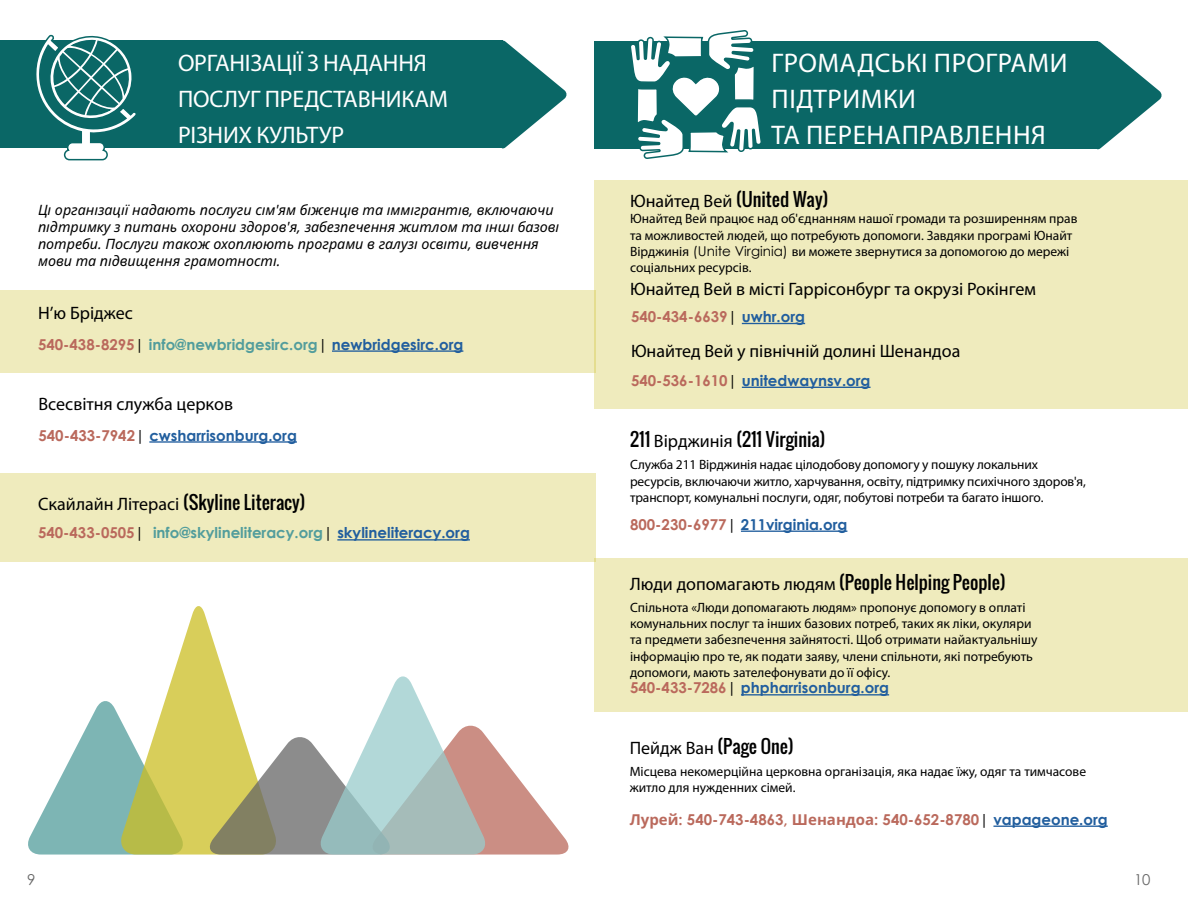
<style>
.page{position:relative;width:1188px;height:918px;background:#fff}
.page>*{position:absolute;margin:0;border:0;box-sizing:border-box;transform-origin:0 0}
.t1{font:27px/36px "Myriad Pro";letter-spacing:.02em;color:#fff}
.t2{font:24px/36px "Myriad Pro";letter-spacing:-.01em;color:#fff}
.t3{font:18px "Oswald";color:#000}
.t4{font:18px "Myriad Pro";color:#000}
.t5{font:700 15px "Century Gothic";color:#215e9e}
.t6{font:700 15px "Century Gothic";color:#529d9c}
.t7{font:700 15px "Century Gothic";color:#ba695c}
.t8{font:15px "Century Gothic";color:#666}
.t9{font:italic 14.25px/17.1px "Noto Sans";color:#000}
.t10{font:13.5px/16.2px "Myriad Pro";color:#000}
.s1{color:#ba695c}
.s2{font-weight:400;color:#000}
.s3{color:#215e9e}
.s4{font-family:"Myriad Pro"}
.s5{font-family:"Century Gothic"}
.s6{font-family:"Noto Sans"}
</style>
<div class="page">
<div style="left:0;top:40px;width:503px;height:108px;background:#0a6766"></div>
<svg style="left:502px;top:40px;width:65px;height:109px"></svg>
<div style="left:0;top:290px;width:595px;height:82px;background:#efebbd"></div>
<hr style="left:332px;top:350px;width:131px;height:2px;background:#215e9e">
<hr style="left:149px;top:441px;width:148px;height:2px;background:#215e9e">
<div style="left:0;top:473px;width:595px;height:89px;background:#efebbd"></div>
<hr style="left:337px;top:539px;width:133px;height:2px;background:#215e9e">
<svg style="left:36px;top:35px;width:100px;height:126px"></svg>
<svg style="left:28px;top:606px;width:541px;height:249px"></svg>
<div style="left:595px;top:41px;width:503px;height:108px;background:#0a6766"></div>
<svg style="left:1097px;top:41px;width:65px;height:109px"></svg>
<svg style="left:631px;top:30px;width:130px;height:129px"></svg>
<div style="left:595px;top:180px;width:593px;height:229px;background:#efebbd"></div>
<hr style="left:742px;top:323px;width:63px;height:1px;background:#215e9e">
<hr style="left:742px;top:387px;width:129px;height:1px;background:#215e9e">
<div style="left:594px;top:558px;width:593px;height:154px;background:#efebbd"></div>
<hr style="left:741px;top:531px;width:106px;height:1px;background:#215e9e">
<hr style="left:741px;top:694px;width:148px;height:2px;background:#215e9e">
<hr style="left:993px;top:826px;width:115px;height:1px;background:#215e9e">
<h2 class="t2" style="left:178px;top:45px;width:272px">ОРГАНІЗАЦІЇ З НАДАННЯ<br>ПОСЛУГ ПРЕДСТАВНИКАМ<br>РІЗНИХ КУЛЬТУР</h2>
<p class="t9" style="left:38px;top:201px;width:523px">Ці організації надають послуги сім'ям біженців та іммігрантів, включаючи підтримку з питань охорони здоров'я, забезпечення житлом та інші базові потреби. Послуги також охоплюють програми в галузі освіти, вивчення мови та підвищення грамотності.</p>
<h3 class="t4" style="left:38px;top:302px;width:96px">Н’ю Бріджес</h3>
<p class="t6" style="left:38px;top:335px;width:427px"><span class="s1">540-438-8295</span><span class="s2">|</span> info@newbridgesirc.org<span class="s2">|</span> <span class="s3">newbridgesirc.org</span></p>
<h3 class="t4" style="left:39px;top:393px;width:196px">Всесвітня служба церков</h3>
<p class="t5" style="left:39px;top:426px;width:260px"><span class="s1">540-433-7942</span><span class="s2">|</span> cwsharrisonburg.org</p>
<h3 class="t3" style="left:38px;top:489px;width:269px"><span class="s4">Скайлайн Літерасі</span> (Skyline Literacy)</h3>
<p class="t6" style="left:38px;top:524px;width:433px"><span class="s1">540-433-0505</span><span class="s2">|</span> info@skylineliteracy.org<span class="s2">|</span> <span class="s3">skylineliteracy.org</span></p>
<h1 class="t1" style="left:772px;top:44px;width:297px">ГРОМАДСЬКІ ПРОГРАМИ<br>ПІДТРИМКИ<br>ТА ПЕРЕНАПРАВЛЕННЯ</h1>
<h3 class="t3" style="left:630px;top:186px;width:200px"><span class="s4">Юнайтед Вей</span> (United Way)</h3>
<p class="t10" style="left:630px;top:211px;width:449px">Юнайтед Вей працює над об'єднанням нашої громади та розширенням прав та можливостей людей, що потребують допомоги. Завдяки програмі Юнайт Вірджинія <span class="s5">(Unite Virginia)</span> ви можете звернутися за допомогою до мережі соціальних ресурсів.</p>
<p class="t7" style="left:631px;top:307px;width:176px">540-434-6639<span class="s2">|</span> <span class="s3">uwhr.org</span></p>
<h3 class="t4" style="left:631px;top:339px;width:331px">Юнайтед Вей у північній долині Шенандоа</h3>
<p class="t5" style="left:631px;top:371px;width:241px"><span class="s1">540-536-1610</span><span class="s2">|</span> unitedwaynsv.org</p>
<h3 class="t4" style="left:630px;top:278px;width:407px">Юнайтед Вей в місті Гаррісонбург та окрузі Рокінгем</h3>
<h3 class="t3" style="left:630px;top:426px;width:197px">211 <span class="s4">Вірджинія</span> (211 Virginia)</h3>
<p class="t10" style="left:630px;top:457px;width:457px">Служба 211 Вірджинія надає цілодобову допомогу у пошуку локальних ресурсів, включаючи житло, харчування, освіту, підтримку психічного здоров'я, транспорт, комунальні послуги, одяг, побутові потреби та багато іншого.</p>
<p class="t5" style="left:630px;top:515px;width:219px"><span class="s1">800-230-6977</span><span class="s2">|</span> 211virginia.org</p>
<h3 class="t3" style="left:630px;top:569px;width:377px"><span class="s4">Люди допомагають людям</span> (People Helping People)</h3>
<p class="t10" style="left:630px;top:599px;width:409px">Спільнота «Люди допомагають людям» пропонує допомогу в оплаті комунальних послуг та інших базових потреб, таких як ліки, окуляри та предмети забезпечення зайнятості. Щоб отримати найактуальнішу інформацію про те, як подати заяву, члени спільноти, які потребують допомоги, мають зателефонувати до її офісу.</p>
<p class="t5" style="left:630px;top:679px;width:261px"><span class="s1">540-433-7286</span><span class="s2">|</span> phpharrisonburg.org</p>
<h3 class="t3" style="left:630px;top:733px;width:165px"><span class="s4">Пейдж Ван</span> (Page One)</h3>
<p class="t10" style="left:630px;top:763px;width:458px">Місцева некомерційна церковна організація, яка надає їжу, одяг та тимчасове житло для нужденних сімей.</p>
<p class="t7" style="left:630px;top:810px;width:480px"><span class="s6">Лурей</span>: 540-743-4863, <span class="s6">Шенандоа</span>: 540-652-8780<span class="s2">|</span> <span class="s3">vapageone.org</span></p>
<p class="t8" style="left:27px;top:870px;width:10px">9</p>
<p class="t8" style="left:1134px;top:870px;width:18px">10</p>
</div>
